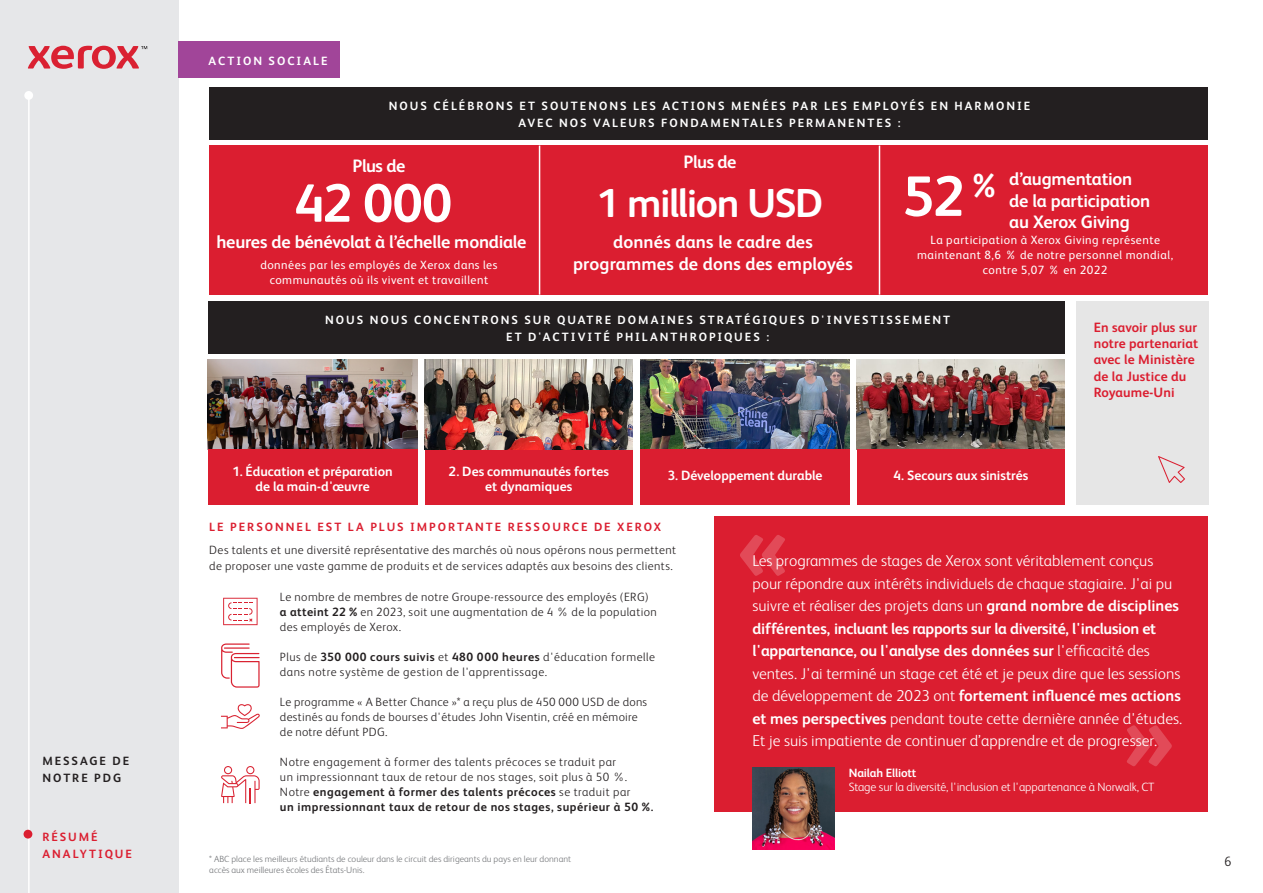
<style>
.page{position:relative;width:1263px;height:893px;background:#fff}
.page>*{position:absolute;margin:0;border:0;box-sizing:border-box;transform-origin:0 0}
.t1{font:700 119.85px "Xerox Sans";color:#fff}
.Body_Text{font:700 57px "Xerox Sans";color:#fff}
.Body_Text-2{font:700 54px "Xerox Sans";color:#fff}
.Body_Text-3{font:700 40.5px "Xerox Sans";letter-spacing:-.035em;color:#fff}
.Body_Text-4{font:700 18px/21.6px "Xerox Sans";letter-spacing:-.01em;color:#fff}
.Body_Text-5{font:700 18px/21.6px "Xerox Sans";letter-spacing:.01em;color:#fff;text-align:center}
.t2{font:300 15.75px/22.5px "Xerox Sans";color:#fff}
.Body_Text-6{font:700 13.5px/15px "Xerox Sans";color:#fff;text-align:center}
.t3{font:700 13.5px/16.2px "Xerox Sans";letter-spacing:.01em;color:#db1e30}
.t4{font:300 13.5px "Xerox Sans";color:#231f20}
.Body_Text-7{font:300 12px/15px "Xerox Sans";letter-spacing:.035em;color:#231f20}
.Body_Subhead{font:700 12px/16.5px "Xerox Sans";letter-spacing:.165em;color:#fff;text-align:center}
.Body_Text-8{font:12px/15px "Xerox Sans";letter-spacing:.04em;color:#fff;text-align:center}
.t5{font:300 12px "Xerox Sans";letter-spacing:-.01em;color:#fff}
.Body_Subhead-2{font:700 12px "Xerox Sans";letter-spacing:.165em;color:#db1e30}
.Footer__xerox_com{font:700 12px/16.5px "Xerox Sans";letter-spacing:.165em;color:#231f20}
.Footer__xerox_com-2{font:700 12px/16.5px "Xerox Sans";letter-spacing:.165em;color:#db1e30}
.Body_Subhead-3{font:700 12px "Xerox Sans";letter-spacing:-.01em;color:#fff}
.Footnote{font:300 9px/10.5px "Xerox Sans";color:#76787b}
.s1{font-weight:700}
</style>
<div class="page">
<div style="left:0;top:0;width:178px;height:893px;background:#e6e7e9"></div>
<hr style="left:28px;top:92px;width:2px;height:801px;background:#fff">
<div style="left:24px;top:91px;width:9px;height:9px;background:#fff;border-radius:50%"></div>
<div style="left:24px;top:830px;width:8px;height:8px;background:#db1e30;border-radius:50%"></div>
<svg style="left:28px;top:46px;width:119px;height:23px"></svg>
<img style="left:857px;top:360px;width:208px;height:90px">
<img style="left:640px;top:360px;width:210px;height:89px">
<div style="left:209px;top:87px;width:999px;height:53px;background:#231f20"></div>
<div style="left:208px;top:302px;width:857px;height:52px;background:#231f20"></div>
<div style="left:209px;top:146px;width:999px;height:149px;background:#db1e30"></div>
<img style="left:208px;top:360px;width:209px;height:89px">
<div style="left:208px;top:450px;width:209px;height:55px;background:#db1e30"></div>
<div style="left:425px;top:450px;width:208px;height:55px;background:#db1e30"></div>
<div style="left:640px;top:450px;width:210px;height:55px;background:#db1e30"></div>
<div style="left:857px;top:450px;width:208px;height:55px;background:#db1e30"></div>
<hr style="left:539px;top:146px;width:1px;height:149px;background:#fff">
<hr style="left:879px;top:146px;width:1px;height:149px;background:#fff">
<div style="left:714px;top:516px;width:494px;height:296px;background:#db1e30"></div>
<img style="left:752px;top:767px;width:83px;height:82px">
<svg style="left:221px;top:766px;width:39px;height:37px"></svg>
<svg style="left:221px;top:704px;width:39px;height:25px"></svg>
<svg style="left:221px;top:643px;width:39px;height:45px"></svg>
<svg style="left:223px;top:598px;width:35px;height:27px"></svg>
<img style="left:425px;top:360px;width:208px;height:89px">
<div style="left:178px;top:41px;width:162px;height:37px;background:#a14599"></div>
<div style="left:1076px;top:302px;width:133px;height:203px;background:#e6e6e6"></div>
<svg style="left:1158px;top:456px;width:27px;height:27px"></svg>
<p class="Footer__xerox_com" style="left:42px;top:752px;width:88px">MESSAGE DE<br>NOTRE PDG</p>
<p class="Footer__xerox_com-2" style="left:42px;top:828px;width:91px">RÉSUMÉ<br>ANALYTIQUE</p>
<p class="Body_Subhead" style="left:209px;top:52px;width:121px">ACTION SOCIALE</p>
<p class="Body_Subhead" style="left:389px;top:97px;width:643px">NOUS CÉLÉBRONS ET SOUTENONS LES ACTIONS MENÉES PAR LES EMPLOYÉS EN HARMONIE<br>AVEC NOS VALEURS FONDAMENTALES PERMANENTES :</p>
<p class="Body_Text-4" style="left:353px;top:155px;width:54px">Plus de</p>
<p class="Body_Text-2" style="left:294px;top:166px;width:159px">42 000</p>
<p class="Body_Text-4" style="left:684px;top:150px;width:54px">Plus de</p>
<p class="Body_Text-3" style="left:597px;top:175px;width:228px">1 million USD</p>
<p class="Body_Text" style="left:902px;top:157px;width:95px">52 <sup>%</sup></p>
<p class="Body_Text-4" style="left:1009px;top:167px;width:142px">d’augmentation de la participation au Xerox Giving</p>
<p class="Body_Text-8" style="left:917px;top:232px;width:258px">La participation à Xerox Giving représente maintenant 8,6 % de notre personnel mondial, contre 5,07 % en 2022</p>
<p class="Body_Text-4" style="left:216px;top:231px;width:312px">heures de bénévolat à l’échelle mondiale</p>
<p class="Body_Text-5" style="left:573px;top:231px;width:281px">donnés dans le cadre des programmes de dons des employés</p>
<p class="Body_Subhead" style="left:325px;top:311px;width:626px">NOUS NOUS CONCENTRONS SUR QUATRE DOMAINES STRATÉGIQUES D'INVESTISSEMENT<br>ET D'ACTIVITÉ PHILANTHROPIQUES :</p>
<p class="Body_Text-8" style="left:260px;top:257px;width:239px">données par les employés de Xerox dans les communautés où ils vivent et travaillent</p>
<p class="t3" style="left:1094px;top:319px;width:106px">En savoir plus sur notre partenariat avec le Ministère de la Justice du<br>Royaume-Uni</p>
<p class="Body_Text-6" style="left:232px;top:463px;width:162px">1. Éducation et préparation de la main-d'œuvre</p>
<p class="Body_Text-6" style="left:449px;top:463px;width:162px">2. Des communautés fortes et dynamiques</p>
<p class="Body_Text-6" style="left:668px;top:467px;width:156px">3. Développement durable</p>
<p class="Body_Text-6" style="left:893px;top:467px;width:136px">4. Secours aux sinistrés</p>
<p class="Body_Subhead-2" style="left:209px;top:519px;width:453px">LE PERSONNEL EST LA PLUS IMPORTANTE RESSOURCE DE XEROX</p>
<p class="Body_Text-7" style="left:209px;top:541px;width:468px;line-height:16.5px">Des talents et une diversité représentative des marchés où nous opérons nous permettent de proposer une vaste gamme de produits et de services adaptés aux besoins des clients.</p>
<p class="Body_Text-7" style="left:280px;top:589px;width:378px">Le nombre de membres de notre Groupe-ressource des employés (ERG) <span class="s1">a atteint 22 %</span> en 2023, soit une augmentation de 4 % de la population des employés de Xerox.</p>
<p class="Body_Text-7" style="left:280px;top:649px;width:377px">Plus de <span class="s1">350 000 cours suivis</span> et <span class="s1">480 000 heures</span> d'éducation formelle dans notre système de gestion de l'apprentissage.</p>
<p class="Body_Text-7" style="left:280px;top:694px;width:369px">Le programme « A Better Chance »* a reçu plus de 450 000 USD de dons destinés au fonds de bourses d'études John Visentin, créé en mémoire de notre défunt PDG.</p>
<p class="Body_Text-7" style="left:280px;top:754px;width:375px">Notre engagement à former des talents précoces se traduit par<br>un impressionnant taux de retour de nos stages, soit plus à 50 %.<br>Notre <span class="s1">engagement à former des talents précoces</span> se traduit par<br><span class="s1">un impressionnant taux de retour de nos stages, supérieur à 50 %.</span></p>
<p class="Footnote" style="left:209px;top:853px;width:363px">* ABC place les meilleurs étudiants de couleur dans le circuit des dirigeants du pays en leur donnant accès aux meilleures écoles des États-Unis.</p>
<h1 class="t1" style="left:735px;top:459px;width:57px">«</h1>
<p class="t2" style="left:752px;top:549px;width:431px">Les programmes de stages de Xerox sont véritablement conçus pour répondre aux intérêts individuels de chaque stagiaire. J'ai pu suivre et réaliser des projets dans un <span class="s1">grand nombre de disciplines différentes, incluant les rapports sur la diversité, l'inclusion et l'appartenance, ou l'analyse des données sur</span> l'efficacité des ventes. J'ai terminé un stage cet été et je peux dire que les sessions de développement de 2023 ont <span class="s1">fortement influencé mes actions et mes perspectives</span> pendant toute cette dernière année d'études.<br>Et je suis impatiente de continuer d’apprendre et de progresser.</p>
<h1 class="t1" style="left:1121px;top:650px;width:57px">»</h1>
<p class="Body_Subhead-3" style="left:849px;top:764px;width:69px">Nailah Elliott</p>
<p class="t5" style="left:849px;top:779px;width:307px">Stage sur la diversité, l'inclusion et l'appartenance à Norwalk, CT</p>
<p class="t4" style="left:1224px;top:852px;width:9px">6</p>
</div>
